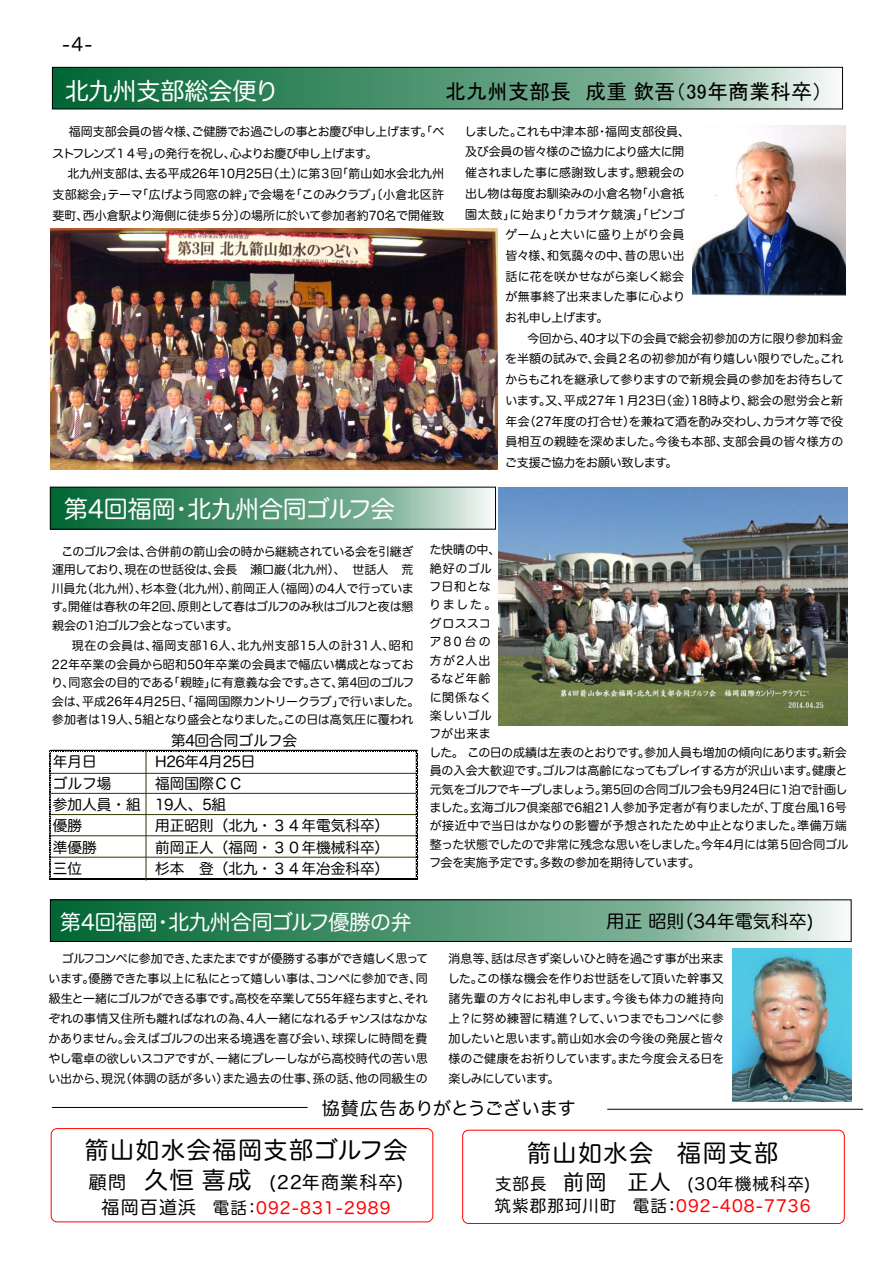
<style>
.page{position:relative;width:893px;height:1263px;background:#fff}
.page>*{position:absolute;margin:0;border:0;box-sizing:border-box;transform-origin:0 0}
.t1{font:24px "Hira Maru Pro W4";letter-spacing:-.01em;color:#fff}
.t2{font:24px "Hira Maru Pro W4";letter-spacing:.025em;color:#000}
.t3{font:21px "MS P Gothic";color:#000}
.t4{font:21px "Hira Maru Pro W4";letter-spacing:-.01em;color:#fff}
.t5{font:18px "Hira Maru Pro W4";color:#000}
.t6{font:18px "Hira Maru Pro W4";letter-spacing:.065em;color:#000}
.t7{font:16.5px/22.2px "Hira Maru Pro W4";letter-spacing:.065em;color:#000}
.t8{font:16.5px "Hira Maru Pro W4";letter-spacing:.065em;color:#f00}
.t9{font:14.55px/21.3px "Hira Maru Pro W4";color:#000}
.t10{font:12px/18.5px "Hira Maru Pro W4";letter-spacing:-.02em;color:#000;text-align:justify}
.t11{font:12px/18.5px "Hira Maru Pro W4";color:#000}
.t12{font:12px/21.1px "Hira Maru Pro W4";letter-spacing:-.04em;color:#000}
.t13{font:12px "Hira Maru Pro W4";letter-spacing:.02em;color:#000}
.t14{font:12px "Hira Maru Pro W4";letter-spacing:.005em;color:#000}
.t15{font:12px "Hira Maru Pro W4";letter-spacing:-.045em;color:#000}
.s1{font-size:24px}
.s2{font-size:18px;color:#000}
.s3{color:#000}
.s4{font-size:21px}
.s5{color:#f00}
</style>
<div class="page">
<div style="left:51px;top:1128px;width:382px;height:94px;border:1px solid #f00;border-radius:6px"></div>
<hr style="left:52px;top:1107px;width:256px;height:1px;background:#000">
<svg style="left:52px;top:489px;width:439px;height:39px;background:#5c9d7c"></svg>
<div style="left:50px;top:487px;width:446px;height:43px;border:1px solid #000"></div>
<hr style="left:607px;top:1109px;width:256px;height:1px;background:#000">
<svg style="left:52px;top:901px;width:790px;height:39px;background:#5c9d7c"></svg>
<div style="left:50px;top:899px;width:802px;height:43px;border:1px solid #000"></div>
<svg style="left:54px;top:69px;width:780px;height:38px;background:#5c9d7c"></svg>
<div style="left:52px;top:67px;width:791px;height:42px;border:1px solid #000"></div>
<img style="left:499px;top:487px;width:349px;height:238px">
<div style="left:462px;top:1130px;width:383px;height:94px;border:1px solid #f00;border-radius:6px"></div>
<img style="left:693px;top:125px;width:152px;height:170px">
<img style="left:51px;top:229px;width:446px;height:241px">
<img style="left:732px;top:948px;width:119px;height:153px">
<svg style="left:49px;top:750px;width:370px;height:131px"></svg>
<h3 class="t5" style="left:62px;top:35px;width:32px">-4-</h3>
<h1 class="t1" style="left:65px;top:78px;width:215px">北九州⽀部総会便り</h1>
<p class="t12" style="left:52px;top:121px;width:394px;text-indent:17px">福岡⽀部会員の皆々様、ご健勝でお過ごしの事とお慶び申し上げます。｢ベストフレンズ１４号｣の発⾏を祝し、⼼よりお慶び申し上げます。</p>
<p class="t10" style="left:53px;top:163px;width:393px;line-height:20.7px;text-indent:15px">北九州⽀部は、去る平成26年10⽉25⽇（⼟）に第３回｢箭⼭如⽔会北九州⽀部総会｣テーマ「広げよう同窓の絆」で会場を「このみクラブ」〔⼩倉北区許斐町、⻄⼩倉駅より海側に徒歩５分〕の場所に於いて参加者約70名で開催致</p>
<h2 class="t3" style="left:445px;top:81px;width:379px">北九州支部長　成重欽吾（39年商業科卒）</h2>
<p class="t10" style="left:464px;top:122px;width:227px">しました。これも中津本部・福岡⽀部役員、</p>
<p class="t10" style="left:465px;top:143px;width:221px">及び会員の皆々様のご協⼒により盛⼤に開</p>
<p class="t10" style="left:465px;top:163px;width:221px">催されました事に感謝致します。懇親会の</p>
<p class="t10" style="left:465px;top:184px;width:221px">出し物は毎度お馴染みの⼩倉名物「⼩倉祇</p>
<p class="t10" style="left:465px;top:205px;width:221px">園太⿎」に始まり「カラオケ競演」「ビンゴ</p>
<p class="t13" style="left:505px;top:229px;width:181px">ゲーム」と⼤いに盛り上がり会員</p>
<p class="t10" style="left:506px;top:246px;width:180px">皆々様、和気藹々の中、昔の思い出</p>
<p class="t11" style="left:506px;top:267px;width:180px">話に花を咲かせながら楽しく総会</p>
<p class="t11" style="left:505px;top:288px;width:181px">が無事終了出来ました事に⼼より</p>
<p class="t10" style="left:505px;top:308px;width:105px">お礼申し上げます。</p>
<p class="t10" style="left:528px;top:329px;width:317px">今回から、40才以下の会員で総会初参加の⽅に限り参加料⾦</p>
<p class="t10" style="left:505px;top:350px;width:340px">を半額の試みで、会員２名の初参加が有り嬉しい限りでした。これ</p>
<p class="t10" style="left:505px;top:370px;width:340px">からもこれを継承して参りますので新規会員の参加をお待ちして</p>
<p class="t13" style="left:505px;top:394px;width:339px">います。⼜、平成27年１⽉23⽇（⾦）18時より、総会の慰労会と新</p>
<p class="t10" style="left:506px;top:412px;width:339px">年会（27年度の打合せ）を兼ねて酒を酌み交わし、カラオケ等で役</p>
<p class="t14" style="left:505px;top:436px;width:340px">員相互の親睦を深めました。今後も本部、⽀部会員の皆々様⽅の</p>
<p class="t15" style="left:505px;top:456px;width:174px">ご⽀援ご協⼒をお願い致します。</p>
<h1 class="t1" style="left:64px;top:497px;width:332px">第4回福岡・北九州合同ゴルフ会</h1>
<p class="t10" style="left:52px;top:542px;width:364px;text-indent:10px">このゴルフ会は、合併前の箭⼭会の時から継続されている会を引継ぎ運⽤しており、現在の世話役は、会⻑ 瀬⼝巌（北九州）、世話⼈ 荒川員允（北九州）、杉本登（北九州）、前岡正⼈（福岡）の4⼈で⾏っています。開催は春秋の年2回、原則として春はゴルフのみ秋はゴルフと夜は懇親会の1泊ゴルフ会となっています。</p>
<p class="t11" style="left:51px;top:636px;width:370px;text-indent:21px">現在の会員は、福岡⽀部16⼈、北九州⽀部15⼈の計31⼈、昭和22年卒業の会員から昭和50年卒業の会員まで幅広い構成となっており、同窓会の⽬的である「親睦」に有意義な会です。さて、第4回のゴルフ会は、平成26年4⽉25⽇、「福岡国際カントリークラブ」で⾏いました。参加者は19⼈、5組となり盛会となりました。この⽇は⾼気圧に覆われ</p>
<p class="t9" style="left:171px;top:730px;width:127px">第4回合同ゴルフ会</p>
<p class="t9" style="left:53px;top:751px;width:45px">年⽉⽇</p>
<p class="t9" style="left:155px;top:751px;width:102px">H26年4⽉25⽇</p>
<p class="t9" style="left:53px;top:772px;width:60px">ゴルフ場</p>
<p class="t9" style="left:53px;top:772px;width:192px;text-indent:102px">福岡国際ＣＣ参加⼈員・組 19⼈、5組優勝</p>
<p class="t9" style="left:155px;top:815px;width:235px">⽤正昭則（北九・３４年電気科卒）</p>
<p class="t9" style="left:53px;top:836px;width:45px">準優勝</p>
<p class="t9" style="left:155px;top:836px;width:235px">前岡正⼈（福岡・３０年機械科卒）</p>
<p class="t9" style="left:53px;top:858px;width:31px">三位</p>
<p class="t9" style="left:155px;top:858px;width:235px">杉本 登（北九・３４年冶⾦科卒）</p>
<p class="t10" style="left:429px;top:540px;width:421px;text-align:left">た快晴の中、<br>絶好のゴル<br>フ⽇和とな<br>りました。<br>グロススコ<br>ア80台の<br>⽅が2⼈出<br>るなど年齢<br>に関係なく<br>楽しいゴル<br>フが出来ま<br>した。この⽇の成績は左表のとおりです。参加⼈員も増加の傾向にあります。新会員の⼊会⼤歓迎です。ゴルフは⾼齢になってもプレイする⽅が沢⼭います。健康と元気をゴルフでキープしましょう。第5回の合同ゴルフ会も9⽉24⽇に1泊で計画しました。⽞海ゴルフ倶楽部で6組21⼈参加予定者が有りましたが、丁度台⾵16号が接近中で当⽇はかなりの影響が予想されたため中⽌となりました。準備万端整った状態でしたので⾮常に残念な思いをしました。今年4⽉には第５回合同ゴルフ会を実施予定です。多数の参加を期待しています。</p>
<h2 class="t4" style="left:60px;top:911px;width:353px">第4回福岡・北九州合同ゴルフ優勝の弁</h2>
<p class="t10" style="left:48px;top:949px;width:381px;line-height:20px;text-indent:14px">ゴルフコンペに参加でき、たまたまですが優勝する事ができ嬉しく思っています。優勝できた事以上に私にとって嬉しい事は、コンペに参加でき、同級⽣と⼀緒にゴルフができる事です。⾼校を卒業して55年経ちますと、それぞれの事情⼜住所も離ればなれの為、4⼈⼀緒になれるチャンスはなかなかありません。会えばゴルフの出来る境遇を喜び会い、球探しに時間を費やし電卓の欲しいスコアですが、⼀緒にプレーしながら⾼校時代の苦い思い出から、現況（体調の話が多い）また過去の仕事、孫の話、他の同級⽣の</p>
<h3 class="t5" style="left:607px;top:912px;width:208px">⽤正昭則（34年電気科卒)</h3>
<p class="t10" style="left:448px;top:949px;width:279px;line-height:20px">消息等、話は尽きず楽しいひと時を過ごす事が出来ました。この様な機会を作りお世話をして頂いた幹事⼜諸先輩の⽅々にお礼申します。今後も体⼒の維持向上？に努め練習に精進？して、いつまでもコンペに参加したいと思います。箭⼭如⽔会の今後の発展と皆々様のご健康をお祈りしています。また今度会える⽇を楽しみにしています。</p>
<h3 class="t5" style="left:322px;top:1099px;width:256px">協賛広告ありがとうございます</h3>
<h1 class="t2" style="left:85px;top:1137px;width:324px">箭⼭如⽔会福岡⽀部ゴルフ会</h1>
<h3 class="t6" style="left:89px;top:1173px;width:316px">顧問 <span class="s1">久恒喜成</span> (22年商業科卒)</h3>
<h3 class="t8" style="left:102px;top:1199px;width:291px"><span class="s2">福岡百道浜</span> <span class="s3">電話：</span>092-831-2989</h3>
<h1 class="t2" style="left:527px;top:1141px;width:252px">箭⼭如⽔会 福岡⽀部</h1>
<h3 class="t7" style="left:495px;top:1172px;width:317px">⽀部⻑ <span class="s4">前岡 正⼈</span> (30年機械科卒)筑紫郡那珂川町 電話：<span class="s5">092-408-7736</span></h3>
</div>
